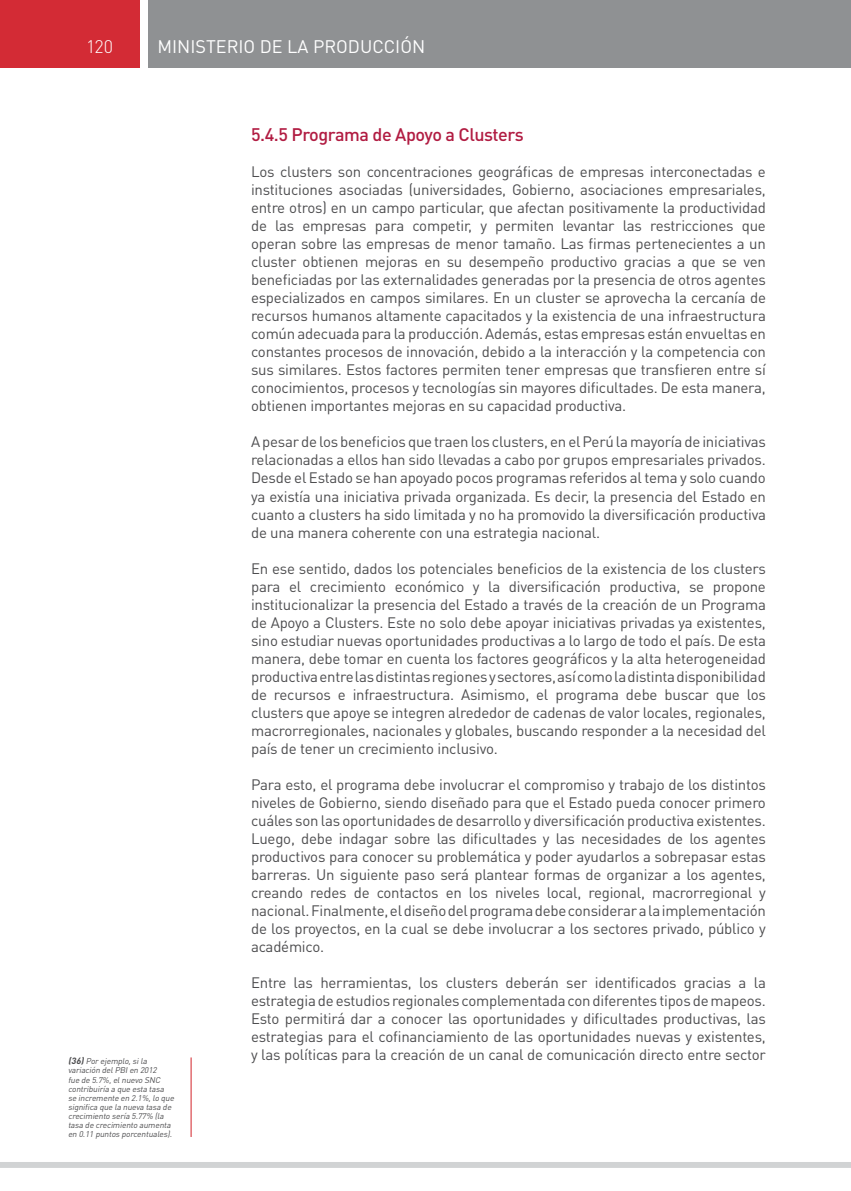
<style>
.page{position:relative;width:851px;height:1191px;background:#fff}
.page>*{position:absolute;margin:0;border:0;box-sizing:border-box;transform-origin:0 0}
.t1{font:500 18px "DIN Pro";letter-spacing:-.025em;color:#b11c42}
.t2{font:18px "DIN Pro";color:#fff}
.t3{font:300 18px "DIN Pro";color:#fff}
.t4{font:15px/18px "DIN Pro";letter-spacing:-.015em;color:#4d4d4f;text-align:justify}
.t5{font:italic 8.25px/9.1px "DIN Pro";color:#4d4d4f}
.s1{font-weight:700;font-size:9px}
</style>
<div class="page">
<div style="left:149px;top:0;width:701px;height:68px;background:#8f9193"></div>
<div style="left:0;top:0;width:140px;height:68px;background:#d32b35"></div>
<div style="left:0;top:1162px;width:850px;height:6px;background:#d1d3d4"></div>
<hr style="left:191px;top:1057px;width:1px;height:80px;background:#d2232a">
<p class="t3" style="left:86px;top:34px;width:29px">120</p>
<p class="t2" style="left:157px;top:34px;width:269px">MINISTERIO DE LA PRODUCCIÓN</p>
<p class="t5" style="left:68px;top:1056px;width:109px"><span class="s1">(36)</span>Porejemplo,sila variación delPBIen 2012<br>fue de 5.7%,elnuevo SNC contribuiría a que esta tasa se incremente en 2.1%,lo que significa que la nueva tasa de crecimiento sería 5.77% (la tasa de crecimiento aumenta en 0.11 puntos porcentuales).</p>
<p class="t1" style="left:251px;top:123px;width:274px">5.4.5 Programa de Apoyo a Clusters</p>
<p class="t4" style="left:251px;top:162px;width:516px">Los clusters son concentraciones geográficas de empresas interconectadas e instituciones asociadas (universidades, Gobierno, asociaciones empresariales, entre otros) en un campo particular, que afectan positivamente la productividad de las empresas para competir, y permiten levantar las restricciones que operan sobre las empresas de menor tamaño. Las firmas pertenecientes a un cluster obtienen mejoras en su desempeño productivo gracias a que se ven beneficiadas por las externalidades generadas por la presencia de otros agentes especializados en campos similares. En un cluster se aprovecha la cercanía de recursos humanos altamente capacitados y la existencia de una infraestructura común adecuada para la producción. Además, estas empresas están envueltas en constantes procesos de innovación, debido a la interacción y la competencia con sus similares. Estos factores permiten tener empresas que transfieren entre sí conocimientos, procesos y tecnologías sin mayores dificultades. De esta manera, obtienen importantes mejoras en su capacidad productiva.</p>
<p class="t4" style="left:251px;top:432px;width:516px">A pesar de los beneficios que traen los clusters, en el Perú la mayoría de iniciativas relacionadas a ellos han sido llevadas a cabo por grupos empresariales privados.<br>Desde el Estado se han apoyado pocos programas referidos al tema y solo cuando ya existía una iniciativa privada organizada. Es decir, la presencia del Estado en cuanto a clusters ha sido limitada y no ha promovido la diversificación productiva de una manera coherente con una estrategia nacional.</p>
<p class="t4" style="left:251px;top:558px;width:516px">En ese sentido, dados los potenciales beneficios de la existencia de los clusters para el crecimiento económico y la diversificación productiva, se propone institucionalizar la presencia del Estado a través de la creación de un Programa de Apoyo a Clusters. Este no solo debe apoyar iniciativas privadas ya existentes, sino estudiar nuevas oportunidades productivas a lo largo de todo el país. De esta manera, debe tomar en cuenta los factores geográficos y la alta heterogeneidad productiva entre las distintas regiones y sectores, así como la distinta disponibilidad de recursos e infraestructura. Asimismo, el programa debe buscar que los clusters que apoye se integren alrededor de cadenas de valor locales, regionales, macrorregionales, nacionales y globales, buscando responder a la necesidad del país de tener un crecimiento inclusivo.</p>
<p class="t4" style="left:251px;top:774px;width:516px">Para esto, el programa debe involucrar el compromiso y trabajo de los distintos niveles de Gobierno, siendo diseñado para que el Estado pueda conocer primero cuáles son las oportunidades de desarrollo y diversificación productiva existentes.<br>Luego, debe indagar sobre las dificultades y las necesidades de los agentes productivos para conocer su problemática y poder ayudarlos a sobrepasar estas barreras. Un siguiente paso será plantear formas de organizar a los agentes, creando redes de contactos en los niveles local, regional, macrorregional y nacional. Finalmente, el diseño del programa debe considerar a la implementación de los proyectos, en la cual se debe involucrar a los sectores privado, público y académico.</p>
<p class="t4" style="left:251px;top:972px;width:516px">Entre las herramientas, los clusters deberán ser identificados gracias a la estrategia de estudios regionales complementada con diferentes tipos de mapeos.<br>Esto permitirá dar a conocer las oportunidades y dificultades productivas, las estrategias para el cofinanciamiento de las oportunidades nuevas y existentes, y las políticas para la creación de un canal de comunicación directo entre sector</p>
</div>
